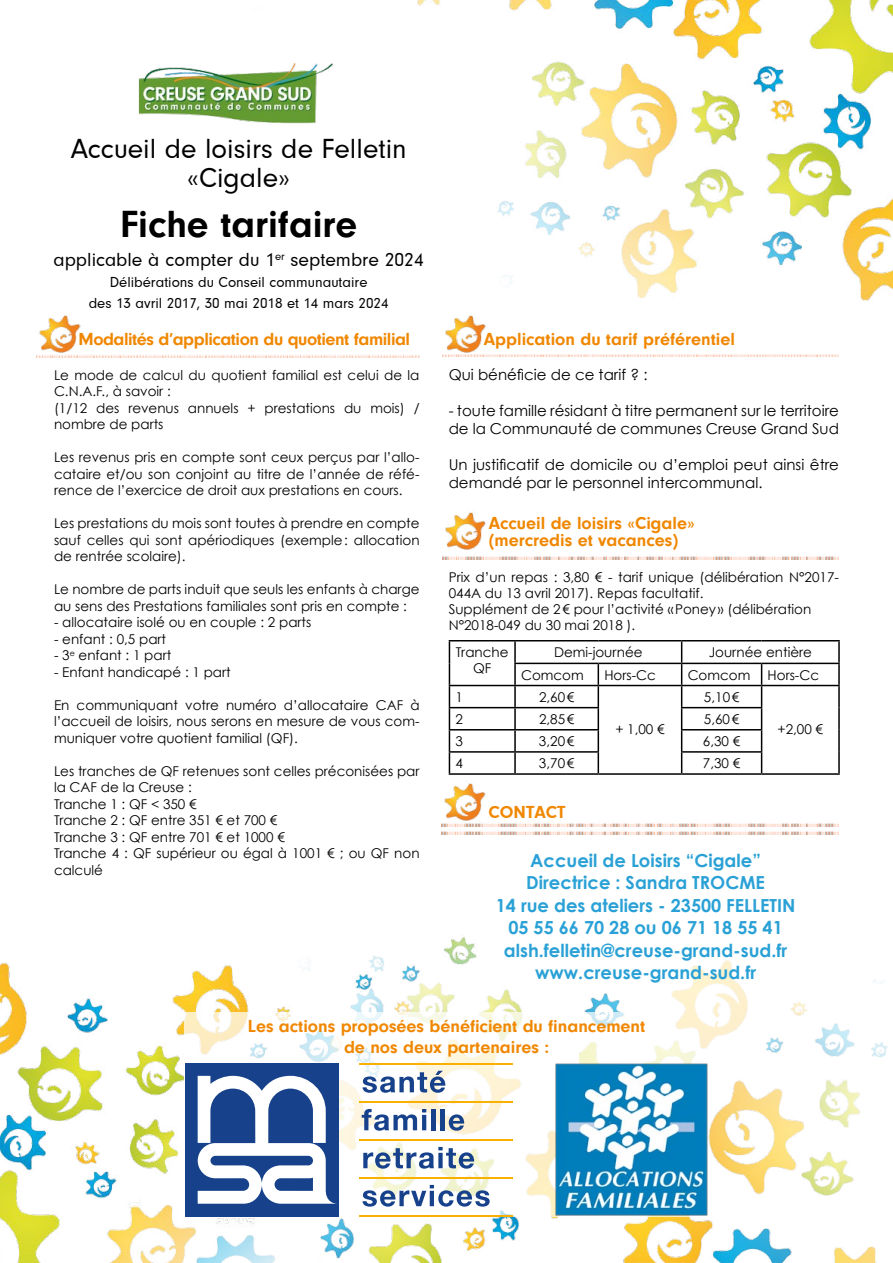
<style>
.page{position:relative;width:893px;height:1263px;background:#fff}
.page>*{position:absolute;margin:0;border:0;box-sizing:border-box;transform-origin:0 0}
.t1{font:700 39px "Neuzeit Gro";color:#000}
.t2{font:28.5px/28.5px "Neuzeit Gro";color:#000;text-align:center}
.t3{font:19.5px "Neuzeit Gro";color:#000}
.t4{font:700 18px/22.5px "Century Gothic";color:#2aa1d6;text-align:center}
.t5{font:700 18px/21.6px "Neuzeit Gro";color:#f08700;text-align:center}
.t6{font:700 18px "Neuzeit Gro";letter-spacing:-.025em;color:#f08700}
.t7{font:15px/18px "Century Gothic";color:#000}
.t8{font:15px/21px "Neuzeit Gro";color:#000;text-align:center}
.t9{font:13.5px/16.5px "Century Gothic";color:#000}
</style>
<div class="page">
<img style="left:0;top:0;width:893px;height:1263px">
<img style="left:133px;top:58px;width:202px;height:70px">
<img style="left:30px;top:307px;width:67px;height:63px">
<img style="left:37px;top:319px;width:382px;height:38px">
<img style="left:435px;top:306px;width:67px;height:63px">
<img style="left:442px;top:318px;width:397px;height:39px">
<img style="left:579px;top:950px;width:314px;height:313px">
<img style="left:277px;top:950px;width:295px;height:313px">
<svg style="left:185px;top:1012px;width:523px;height:204px"></svg>
<svg style="left:363px;top:1071px;width:83px;height:22px"></svg>
<svg style="left:362px;top:1109px;width:64px;height:22px"></svg>
<hr style="left:431px;top:1109px;width:4px;height:21px;background:#17428b">
<div style="left:440px;top:1109px;width:5px;height:21px;background:#17428b"></div>
<svg style="left:449px;top:1114px;width:15px;height:17px"></svg>
<svg style="left:363px;top:1147px;width:111px;height:22px"></svg>
<svg style="left:363px;top:1185px;width:127px;height:21px"></svg>
<hr style="left:359px;top:1063px;width:154px;height:1px;background:#f9b000">
<hr style="left:359px;top:1101px;width:154px;height:1px;background:#f9b000">
<hr style="left:359px;top:1139px;width:154px;height:1px;background:#f9b000">
<hr style="left:359px;top:1177px;width:154px;height:1px;background:#f9b000">
<hr style="left:359px;top:1214px;width:154px;height:2px;background:#f9b000">
<div style="left:185px;top:1063px;width:154px;height:153px;background:#17428b"></div>
<svg style="left:198px;top:1076px;width:139px;height:128px"></svg>
<div style="left:669px;top:901px;width:224px;height:77px;background:#fff"></div>
<div style="left:685px;top:977px;width:80px;height:72px;background:#fff"></div>
<img style="left:669px;top:960px;width:78px;height:89px">
<img style="left:554px;top:1063px;width:154px;height:153px">
<img style="left:435px;top:504px;width:67px;height:63px">
<img style="left:442px;top:550px;width:397px;height:9px">
<hr style="left:449px;top:640px;width:66px;height:1px;background:#000">
<hr style="left:515px;top:640px;width:83px;height:1px;background:#000">
<hr style="left:514px;top:641px;width:2px;height:22px;background:#000">
<hr style="left:598px;top:640px;width:84px;height:1px;background:#000">
<hr style="left:682px;top:640px;width:80px;height:1px;background:#000">
<hr style="left:762px;top:640px;width:78px;height:1px;background:#000">
<hr style="left:838px;top:641px;width:2px;height:22px;background:#000">
<hr style="left:514px;top:663px;width:84px;height:1px;background:#000">
<hr style="left:514px;top:664px;width:2px;height:21px;background:#000">
<hr style="left:598px;top:663px;width:84px;height:1px;background:#000">
<hr style="left:682px;top:663px;width:80px;height:1px;background:#000">
<hr style="left:762px;top:663px;width:78px;height:1px;background:#000">
<hr style="left:838px;top:664px;width:2px;height:21px;background:#000">
<hr style="left:449px;top:685px;width:66px;height:1px;background:#000">
<hr style="left:515px;top:685px;width:83px;height:1px;background:#000">
<hr style="left:514px;top:686px;width:2px;height:21px;background:#000">
<hr style="left:598px;top:685px;width:84px;height:1px;background:#000">
<hr style="left:682px;top:685px;width:80px;height:1px;background:#000">
<hr style="left:762px;top:685px;width:78px;height:1px;background:#000">
<hr style="left:838px;top:686px;width:2px;height:22px;background:#000">
<hr style="left:449px;top:707px;width:66px;height:1px;background:#000">
<hr style="left:515px;top:707px;width:84px;height:1px;background:#000">
<hr style="left:514px;top:708px;width:2px;height:21px;background:#000">
<hr style="left:681px;top:707px;width:81px;height:1px;background:#000">
<hr style="left:838px;top:708px;width:2px;height:22px;background:#000">
<hr style="left:449px;top:729px;width:66px;height:1px;background:#000">
<hr style="left:515px;top:729px;width:84px;height:1px;background:#000">
<hr style="left:514px;top:730px;width:2px;height:21px;background:#000">
<hr style="left:681px;top:729px;width:81px;height:1px;background:#000">
<hr style="left:838px;top:730px;width:2px;height:22px;background:#000">
<hr style="left:449px;top:751px;width:66px;height:2px;background:#000">
<svg style="left:449px;top:641px;width:1px;height:132px"></svg>
<hr style="left:515px;top:751px;width:84px;height:2px;background:#000">
<hr style="left:514px;top:753px;width:2px;height:20px;background:#000">
<svg style="left:598px;top:664px;width:1px;height:109px"></svg>
<hr style="left:681px;top:751px;width:81px;height:2px;background:#000">
<svg style="left:681px;top:641px;width:1px;height:132px"></svg>
<svg style="left:761px;top:664px;width:1px;height:109px"></svg>
<hr style="left:838px;top:752px;width:2px;height:21px;background:#000">
<hr style="left:449px;top:773px;width:66px;height:2px;background:#000">
<hr style="left:515px;top:773px;width:83px;height:2px;background:#000">
<hr style="left:598px;top:773px;width:84px;height:2px;background:#000">
<hr style="left:682px;top:773px;width:80px;height:2px;background:#000">
<hr style="left:762px;top:773px;width:78px;height:2px;background:#000">
<img style="left:502px;top:816px;width:337px;height:8px">
<img style="left:435px;top:774px;width:67px;height:63px">
<img style="left:442px;top:824px;width:397px;height:10px">
<h2 class="t2" style="left:71px;top:135px;width:338px">Accueil de loisirs de Felletin «Cigale»</h2>
<h1 class="t1" style="left:120px;top:202px;width:239px">Fiche tarifaire</h1>
<h3 class="t3" style="left:54px;top:249px;width:372px">applicable à compter du 1<sup>er</sup> septembre 2024</h3>
<p class="t8" style="left:89px;top:272px;width:301px">Délibérations du Conseil communautaire<br>des 13 avril 2017, 30 mai 2018 et 14 mars 2024</p>
<h3 class="t6" style="left:79px;top:329px;width:333px">Modalités d’application du quotient familial</h3>
<p class="t9" style="left:54px;top:366px;width:367px">Le mode de calcul du quotient familial est celui de la C.N.A.F., à savoir :<br>(1/12 des revenus annuels + prestations du mois) / nombre de parts</p>
<p class="t9" style="left:54px;top:449px;width:367px;text-align:justify">Les revenus pris en compte sont ceux perçus par l’allo&shy;cataire et/ou son conjoint au titre de l’année de réfé&shy;rence de l’exercice de droit aux prestations en cours.</p>
<p class="t9" style="left:54px;top:515px;width:367px;text-align:justify">Les prestations du mois sont toutes à prendre en compte sauf celles qui sont apériodiques (exemple: allocation de rentrée scolaire).</p>
<p class="t9" style="left:54px;top:581px;width:367px">Le nombre de parts induit que seuls les enfants à charge au sens des Prestations familiales sont pris en compte :</p>
<p class="t9" style="left:54px;top:614px;width:259px">- allocataire isolé ou en couple : 2 parts</p>
<p class="t9" style="left:54px;top:630px;width:114px">- enfant : 0,5 part</p>
<p class="t9" style="left:54px;top:647px;width:119px">- 3<sup>e</sup> enfant : 1 part</p>
<p class="t9" style="left:54px;top:663px;width:178px">- Enfant handicapé : 1 part</p>
<p class="t9" style="left:54px;top:696px;width:367px;text-align:justify">En communiquant votre numéro d’allocataire CAF à l’accueil de loisirs, nous serons en mesure de vous com&shy;muniquer votre quotient familial (QF).</p>
<p class="t9" style="left:54px;top:762px;width:367px">Les tranches de QF retenues sont celles préconisées par la CAF de la Creuse :<br>Tranche 1 : QF &lt; 350 €<br>Tranche 2 : QF entre 351 € et 700 €<br>Tranche 3 : QF entre 701 € et 1000 €<br>Tranche 4 : QF supérieur ou égal à 1001 € ; ou QF non calculé</p>
<h3 class="t5" style="left:484px;top:328px;width:253px">Application du tarif préférentiel</h3>
<p class="t7" style="left:449px;top:366px;width:200px">Qui bénéficie de ce tarif ? :</p>
<p class="t7" style="left:449px;top:402px;width:392px">- toute famille résidant à titre permanent sur le territoire de la Communauté de communes Creuse Grand Sud</p>
<p class="t7" style="left:449px;top:456px;width:392px">Un justificatif de domicile ou d’emploi peut ainsi être demandé par le personnel intercommunal.</p>
<h3 class="t5" style="left:489px;top:515px;width:207px;line-height:16.5px;text-align:left">Accueil de loisirs «Cigale» (mercredis et vacances)</h3>
<p class="t9" style="left:449px;top:569px;width:392px">Prix d’un repas : 3,80 € - tarif unique (délibération N°2017- 044A du 13 avril 2017). Repas facultatif.<br>Supplément de 2€ pour l’activité «Poney» (délibération N°2018-049 du 30 mai 2018 ).</p>
<p class="t9" style="left:456px;top:644px;width:54px;text-align:center">Tranche<br>QF</p>
<p class="t9" style="left:554px;top:643px;width:90px">Demi-journée</p>
<p class="t9" style="left:709px;top:643px;width:105px">Journée entière</p>
<p class="t9" style="left:521px;top:666px;width:64px">Comcom</p>
<p class="t9" style="left:604px;top:666px;width:53px">Hors-Cc</p>
<p class="t9" style="left:688px;top:666px;width:64px">Comcom</p>
<p class="t9" style="left:768px;top:666px;width:53px">Hors-Cc</p>
<p class="t9" style="left:455px;top:688px;width:9px">1</p>
<p class="t9" style="left:539px;top:688px;width:37px">2,60€</p>
<p class="t9" style="left:704px;top:688px;width:37px">5,10€</p>
<p class="t9" style="left:455px;top:710px;width:9px">2</p>
<p class="t9" style="left:539px;top:710px;width:37px">2,85€</p>
<p class="t9" style="left:704px;top:710px;width:37px">5,60€</p>
<p class="t9" style="left:455px;top:733px;width:9px">3</p>
<p class="t9" style="left:539px;top:733px;width:37px">3,20€</p>
<p class="t9" style="left:703px;top:733px;width:39px">6,30 €</p>
<p class="t9" style="left:455px;top:755px;width:9px">4</p>
<p class="t9" style="left:539px;top:755px;width:37px">3,70€</p>
<p class="t9" style="left:703px;top:755px;width:39px">7,30 €</p>
<p class="t9" style="left:615px;top:721px;width:51px">+ 1,00 €</p>
<h3 class="t5" style="left:488px;top:801px;width:79px">CONTACT</h3>
<p class="t9" style="left:777px;top:721px;width:47px">+2,00 €</p>
<h3 class="t4" style="left:496px;top:848px;width:301px">Accueil de Loisirs “Cigale”<br>Directrice : Sandra TROCME<br>14 rue des ateliers - 23500 FELLETIN<br>05 55 66 70 28 ou 06 71 18 55 41 alsh.felletin@creuse-grand-sud.fr www.creuse-grand-sud.fr</h3>
<h3 class="t5" style="left:248px;top:1015px;width:399px">Les actions proposées bénéficient du financement de nos deux partenaires :</h3>
</div>
